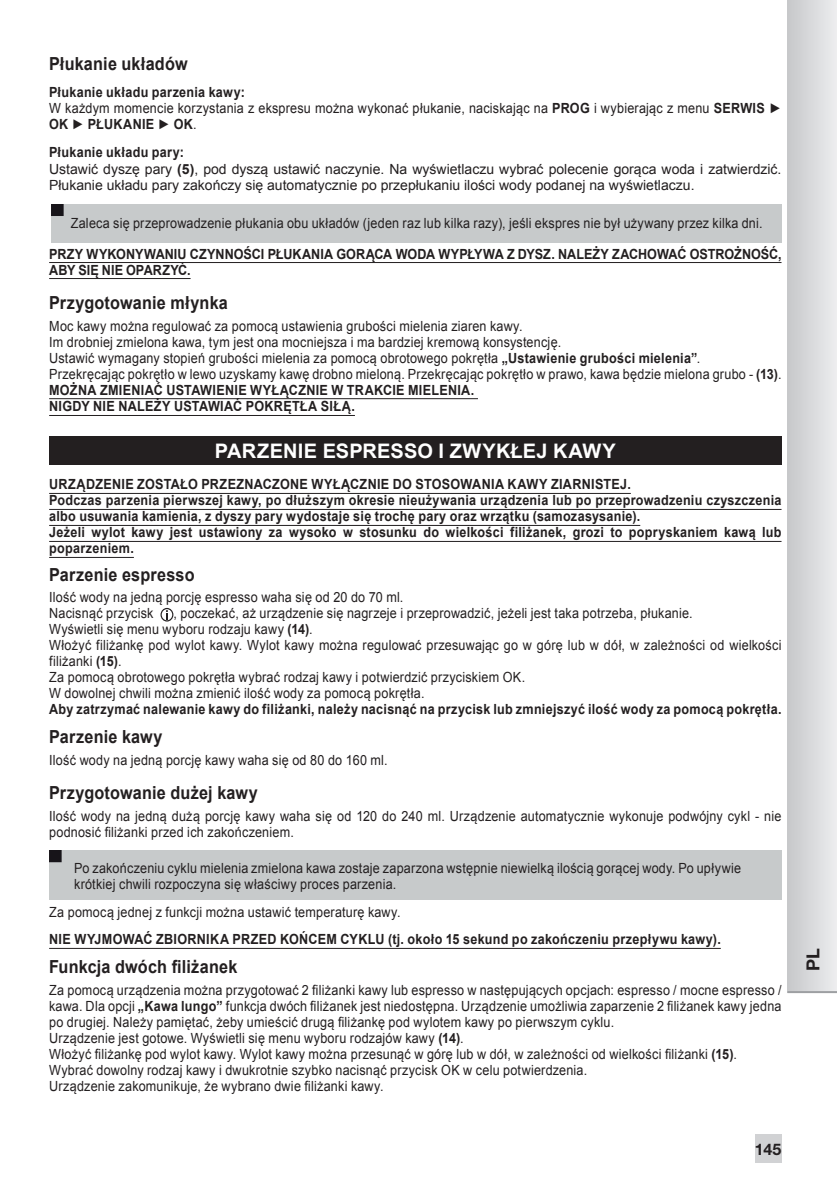
<style>
.page{position:relative;width:837px;height:1189px;background:#fff}
.page>*{position:absolute;margin:0;border:0;box-sizing:border-box;transform-origin:0 0}
.t1{font:700 20px "Arial";letter-spacing:.01em;color:#fff}
.t2{font:700 18px "Arial";letter-spacing:.01em;color:#231f20;scale:.9 1}
.t3{font:700 18px "Helvetica Neue LT Std";color:#231f20}
.t4{font:700 16px "Helvetica Neue LT Std";color:#231f20}
.t5{font:14px/16px "Arial";letter-spacing:.015em;color:#231f20;scale:.9 1}
.t6{font:700 14px/16px "Arial";letter-spacing:.02em;color:#231f20;scale:.9 1}
.t7{font:14px/16.8px "Arial";letter-spacing:.015em;color:#231f20}
.t8{font:700 14px/16px "Arial";color:#231f20;scale:.9 1}
.s1{font-weight:700}
</style>
<div class="page">
<hr style="left:49px;top:262px;width:732px;height:1px;background:#231f20">
<hr style="left:49px;top:278px;width:141px;height:1px;background:#231f20">
<hr style="left:49px;top:398px;width:429px;height:1px;background:#231f20">
<hr style="left:49px;top:415px;width:306px;height:1px;background:#231f20">
<hr style="left:49px;top:493px;width:581px;height:1px;background:#231f20">
<hr style="left:49px;top:509px;width:732px;height:1px;background:#231f20">
<hr style="left:49px;top:525px;width:591px;height:1px;background:#231f20">
<hr style="left:49px;top:541px;width:732px;height:1px;background:#231f20">
<hr style="left:49px;top:557px;width:85px;height:1px;background:#231f20">
<hr style="left:49px;top:948px;width:671px;height:1px;background:#231f20">
<div style="left:51px;top:204px;width:730px;height:39px;background:#c7cacb"></div>
<div style="left:49px;top:436px;width:732px;height:29px;background:#231f20"></div>
<svg style="left:160px;top:608px;width:13px;height:14px"></svg>
<div style="left:49px;top:851px;width:732px;height:49px;background:#c7cacb"></div>
<div style="left:754px;top:1134px;width:27px;height:28px;background:#d1d2d4"></div>
<div style="left:787px;top:0;width:50px;height:992px;background:linear-gradient(to right,#c6c7ca,#ecedee)"></div>
<hr style="left:787px;top:991px;width:50px;height:2px;background:#9d9fa2">
<p class="t2" style="left:49px;top:52px;width:155px">Płukanie układów</p>
<p class="t5" style="left:49px;top:85px;width:815px"><span class="s1">Płukanie układu parzenia kawy:<br></span>W każdym momencie korzystania z ekspresu można wykonać płukanie, naciskając na <span class="s1">PROG</span> i wybierając z menu <span class="s1">SERWIS ►<br>OK ► PŁUKANIE ► OK</span>.</p>
<p class="t7" style="left:49px;top:144px;width:733px"><span class="s1">Płukanie układu pary:<br></span>Ustawić dyszę pary <span class="s1">(5)</span>, pod dyszą ustawić naczynie. Na wyświetlaczu wybrać polecenie gorąca woda i zatwierdzić.<br>Płukanie układu pary zakończy się automatycznie po przepłukaniu ilości wody podanej na wyświetlaczu.</p>
<p class="t5" style="left:71px;top:215px;width:770px">Zaleca się przeprowadzenie płukania obu układów (jeden raz lub kilka razy), jeśli ekspres nie był używany przez kilka dni.</p>
<p class="t8" style="left:49px;top:246px;width:815px">PRZY WYKONYWANIU CZYNNOŚCI PŁUKANIA GORĄCA WODA WYPŁYWA Z DYSZ. NALEŻY ZACHOWAĆ OSTROŻNOŚĆ,<br>ABY SIĘ NIE OPARZYĆ.</p>
<p class="t2" style="left:49px;top:291px;width:200px">Przygotowanie młynka</p>
<p class="t5" style="left:49px;top:318px;width:815px">Moc kawy można regulować za pomocą ustawienia grubości mielenia ziaren kawy.<br>Im drobniej zmielona kawa, tym jest ona mocniejsza i ma bardziej kremową konsystencję.<br>Ustawić wymagany stopień grubości mielenia za pomocą obrotowego pokrętła <span class="s1">„Ustawienie grubości mielenia”</span>.<br>Przekręcając pokrętło w lewo uzyskamy kawę drobno mieloną. Przekręcając pokrętło w prawo, kawa będzie mielona grubo - <span class="s1">(13)</span>.<br><span class="s1">MOŻNA ZMIENIAĆ USTAWIENIE WYŁĄCZNIE W TRAKCIE MIELENIA.<br>NIGDY NIE NALEŻY USTAWIAĆ POKRĘTŁA SIŁĄ.</span></p>
<h1 class="t1" style="left:215px;top:437px;width:402px">PARZENIE ESPRESSO I ZWYKŁEJ KAWY</h1>
<p class="t6" style="left:49px;top:477px;width:815px">URZĄDZENIE ZOSTAŁO PRZEZNACZONE WYŁĄCZNIE DO STOSOWANIA KAWY ZIARNISTEJ.<br>Podczas parzenia pierwszej kawy, po dłuższym okresie nieużywania urządzenia lub po przeprowadzeniu czyszczenia albo usuwania kamienia, z dyszy pary wydostaje się trochę pary oraz wrzątku (samozasysanie).<br>Jeżeli wylot kawy jest ustawiony za wysoko w stosunku do wielkości filiżanek, grozi to popryskaniem kawą lub poparzeniem.</p>
<p class="t2" style="left:49px;top:562px;width:163px">Parzenie espresso</p>
<p class="t5" style="left:49px;top:590px;width:395px">Ilość wody na jedną porcję espresso waha się od 20 do 70 ml.<br>Nacisnąć przycisk</p>
<p class="t5" style="left:49px;top:606px;width:815px;text-indent:124px">, poczekać, aż urządzenie się nagrzeje i przeprowadzić, jeżeli jest taka potrzeba, płukanie.<br>Wyświetli się menu wyboru rodzaju kawy <span class="s1">(14)</span>.<br>Włożyć filiżankę pod wylot kawy. Wylot kawy można regulować przesuwając go w górę lub w dół, w zależności od wielkości filiżanki <span class="s1">(15)</span>.<br>Za pomocą obrotowego pokrętła wybrać rodzaj kawy i potwierdzić przyciskiem OK.<br>W dowolnej chwili można zmienić ilość wody za pomocą pokrętła.</p>
<p class="t6" style="left:49px;top:702px;width:815px">Aby zatrzymać nalewanie kawy do filiżanki, należy nacisnąć na przycisk lub zmniejszyć ilość wody za pomocą pokrętła.</p>
<p class="t2" style="left:49px;top:725px;width:127px">Parzenie kawy</p>
<p class="t5" style="left:49px;top:752px;width:377px">Ilość wody na jedną porcję kawy waha się od 80 do 160 ml.</p>
<p class="t2" style="left:49px;top:781px;width:233px">Przygotowanie dużej kawy</p>
<p class="t5" style="left:49px;top:808px;width:815px">Ilość wody na jedną dużą porcję kawy waha się od 120 do 240 ml. Urządzenie automatycznie wykonuje podwójny cykl - nie podnosić filiżanki przed ich zakończeniem.</p>
<p class="t5" style="left:74px;top:860px;width:742px">Po zakończeniu cyklu mielenia zmielona kawa zostaje zaparzona wstępnie niewielką ilością gorącej wody. Po upływie krótkiej chwili rozpoczyna się właściwy proces parzenia.</p>
<p class="t5" style="left:49px;top:904px;width:392px">Za pomocą jednej z funkcji można ustawić temperaturę kawy.</p>
<p class="t6" style="left:49px;top:932px;width:747px">NIE WYJMOWAĆ ZBIORNIKA PRZED KOŃCEM CYKLU (tj. około 15 sekund po zakończeniu przepływu kawy).</p>
<p class="t2" style="left:49px;top:955px;width:211px">Funkcja dwóch filiżanek</p>
<p class="t5" style="left:49px;top:982px;width:815px">Za pomocą urządzenia można przygotować 2 filiżanki kawy lub espresso w następujących opcjach: espresso / mocne espresso / kawa. Dla opcji <span class="s1">„Kawa lungo”</span> funkcja dwóch filiżanek jest niedostępna. Urządzenie umożliwia zaparzenie 2 filiżanek kawy jedna po drugiej. Należy pamiętać, żeby umieścić drugą filiżankę pod wylotem kawy po pierwszym cyklu.<br>Urządzenie jest gotowe. Wyświetli się menu wyboru rodzajów kawy <span class="s1">(14)</span>.<br>Włożyć filiżankę pod wylot kawy. Wylot kawy można przesunąć w górę lub w dół, w zależności od wielkości filiżanki <span class="s1">(15)</span>.<br>Wybrać dowolny rodzaj kawy i dwukrotnie szybko nacisnąć przycisk OK w celu potwierdzenia.<br>Urządzenie zakomunikuje, że wybrano dwie filiżanki kawy.</p>
<p class="t4" style="left:754px;top:1139px;width:28px">145</p>
<p class="t3" style="left:801px;top:971px;width:24px;rotate:-90deg">PL</p>
</div>
